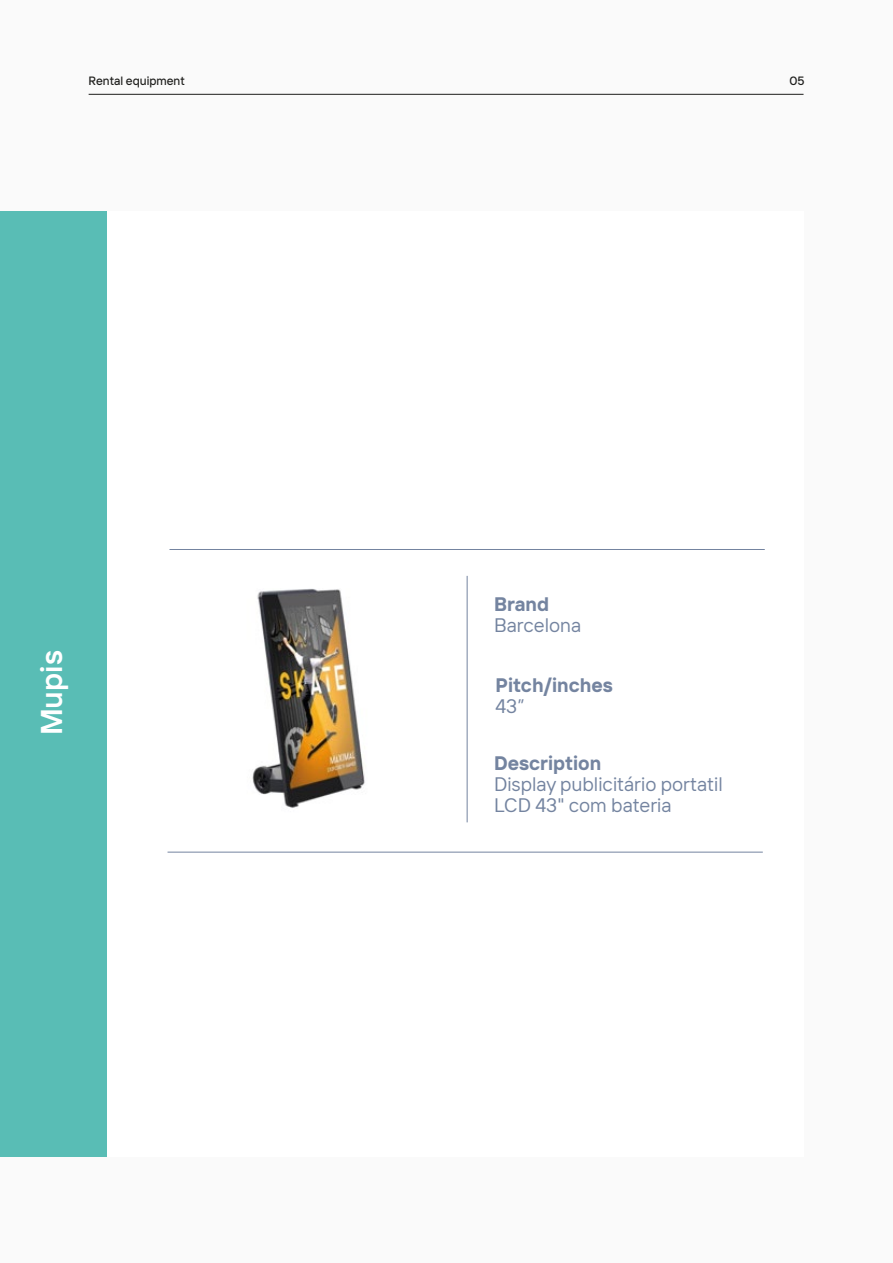
<style>
.page{position:relative;width:893px;height:1263px;background:#fafafa}
.page>*{position:absolute;margin:0;border:0;box-sizing:border-box;transform-origin:0 0}
.t1{font:600 30px "TT Interfaces";color:#fff}
.t2{font:19.5px/21px "TT Interfaces";color:#7484a0}
.t3{font:700 19.5px "TT Interfaces";color:#7484a0}
.t4{font:500 12px "TT Interfaces";color:#1d1d1b}
</style>
<div class="page">
<div style="left:106px;top:211px;width:697px;height:946px;background:#fff"></div>
<div style="left:0;top:211px;width:106px;height:946px;background:#59bdb5"></div>
<hr style="left:89px;top:94px;width:714px;height:1px;background:#1d1d1b">
<img style="left:252px;top:588px;width:113px;height:220px">
<hr style="left:168px;top:852px;width:595px;height:1px;background:#7484a0">
<hr style="left:169px;top:549px;width:596px;height:1px;background:#7484a0">
<hr style="left:467px;top:576px;width:1px;height:246px;background:#7484a0">
<p class="t4" style="left:89px;top:73px;width:98px">Rental equipment</p>
<p class="t4" style="left:789px;top:73px;width:17px">05</p>
<h1 class="t1" style="left:32px;top:735px;width:86px;rotate:-90deg">Mupis</h1>
<p class="t3" style="left:494px;top:591px;width:57px">Brand</p>
<p class="t2" style="left:494px;top:614px;width:89px">Barcelona</p>
<p class="t3" style="left:495px;top:672px;width:119px">Pitch/inches</p>
<p class="t2" style="left:495px;top:695px;width:30px">43”</p>
<p class="t3" style="left:494px;top:750px;width:109px">Description</p>
<p class="t2" style="left:494px;top:773px;width:230px">Display publicitário portatil<br>LCD 43" com bateria</p>
</div>
